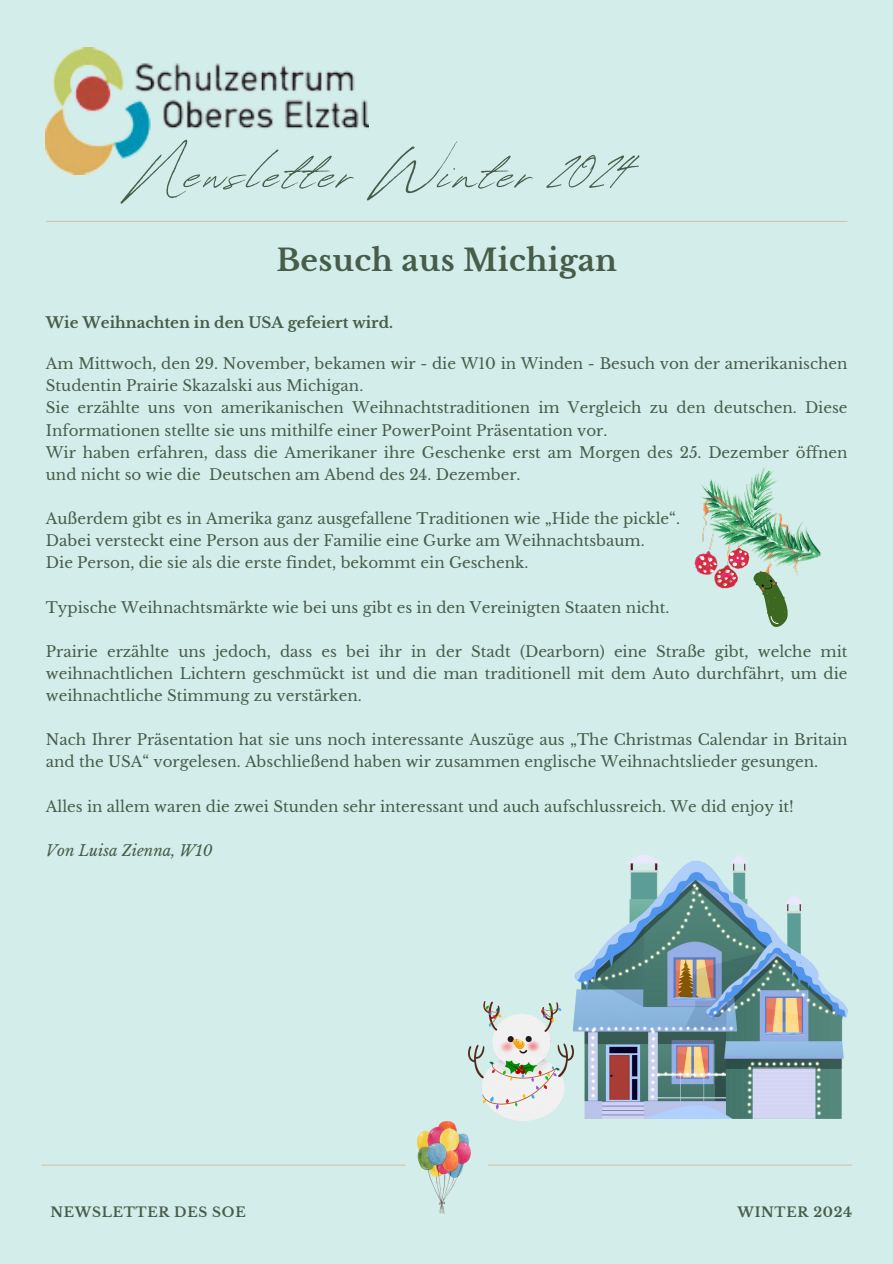
<style>
.page{position:relative;width:893px;height:1264px;background:#fff}
.page>*{position:absolute;margin:0;border:0;box-sizing:border-box;transform-origin:0 0}
.t1{font:75px "Revive 80 Signature";letter-spacing:.05em;color:#475d4a}
.t2{font:700 30px "Libre Baskerville";letter-spacing:.01em;color:#475d4a}
.t3{font:15px/22px "Libre Baskerville";color:#475d4a}
.t4{font:700 15px "Libre Baskerville";color:#475d4a}
.t5{font:italic 15px "Libre Baskerville";color:#475d4a}
.t6{font:700 13.5px "Libre Baskerville";letter-spacing:.05em;color:#475d4a}
</style>
<div class="page">
<div style="left:0;top:0;width:892px;height:1263px;background:#d3edea"></div>
<hr style="left:46px;top:221px;width:800px;height:1px;background:#d1c6a6">
<hr style="left:41px;top:1164px;width:364px;height:1px;background:#d1c6a6">
<hr style="left:488px;top:1164px;width:364px;height:1px;background:#d1c6a6">
<img style="left:46px;top:48px;width:323px;height:127px">
<img style="left:418px;top:1121px;width:52px;height:92px">
<img style="left:694px;top:467px;width:127px;height:122px">
<svg style="left:752px;top:570px;width:36px;height:57px"></svg>
<img style="left:573px;top:856px;width:274px;height:262px">
<img style="left:468px;top:1001px;width:105px;height:119px">
<p class="t1" style="left:135px;top:117px;width:494px">Newsletter Winter 2024</p>
<p class="t2" style="left:276px;top:242px;width:342px">Besuch aus Michigan</p>
<h2 class="t4" style="left:46px;top:313px;width:348px">Wie Weihnachten in den USA gefeiert wird.</h2>
<h3 class="t3" style="left:46px;top:353px;width:803px">Am Mittwoch, den 29. November, bekamen wir - die W10 in Winden - Besuch von der amerikanischen Studentin Prairie Skazalski aus Michigan.<br>Sie erzählte uns von amerikanischen Weihnachtstraditionen im Vergleich zu den deutschen. Diese Informationen stellte sie uns mithilfe einer PowerPoint Präsentation vor.<br>Wir haben erfahren, dass die Amerikaner ihre Geschenke erst am Morgen des 25. Dezember öffnen und nicht so wie die Deutschen am Abend des 24. Dezember.</h3>
<h4 class="t3" style="left:46px;top:508px;width:635px">Außerdem gibt es in Amerika ganz ausgefallene Traditionen wie „Hide the pickle“.<br>Dabei versteckt eine Person aus der Familie eine Gurke am Weihnachtsbaum.<br>Die Person, die sie als die erste findet, bekommt ein Geschenk.</h4>
<h4 class="t3" style="left:46px;top:596px;width:625px">Typische Weihnachtsmärkte wie bei uns gibt es in den Vereinigten Staaten nicht.</h4>
<h4 class="t3" style="left:46px;top:640px;width:803px;text-align:justify">Prairie erzählte uns jedoch, dass es bei ihr in der Stadt (Dearborn) eine Straße gibt, welche mit weihnachtlichen Lichtern geschmückt ist und die man traditionell mit dem Auto durchfährt, um die weihnachtliche Stimmung zu verstärken.</h4>
<h4 class="t3" style="left:46px;top:729px;width:803px">Nach Ihrer Präsentation hat sie uns noch interessante Auszüge aus „The Christmas Calendar in Britain and the USA“ vorgelesen. Abschließend haben wir zusammen englische Weihnachtslieder gesungen.</h4>
<h4 class="t3" style="left:46px;top:795px;width:749px">Alles in allem waren die zwei Stunden sehr interessant und auch aufschlussreich. We did enjoy it!</h4>
<h4 class="t5" style="left:46px;top:841px;width:168px">Von Luisa Zienna, W10</h4>
<p class="t6" style="left:51px;top:1203px;width:196px">NEWSLETTER DES SOE</p>
<p class="t6" style="left:737px;top:1203px;width:116px">WINTER 2024</p>
</div>
